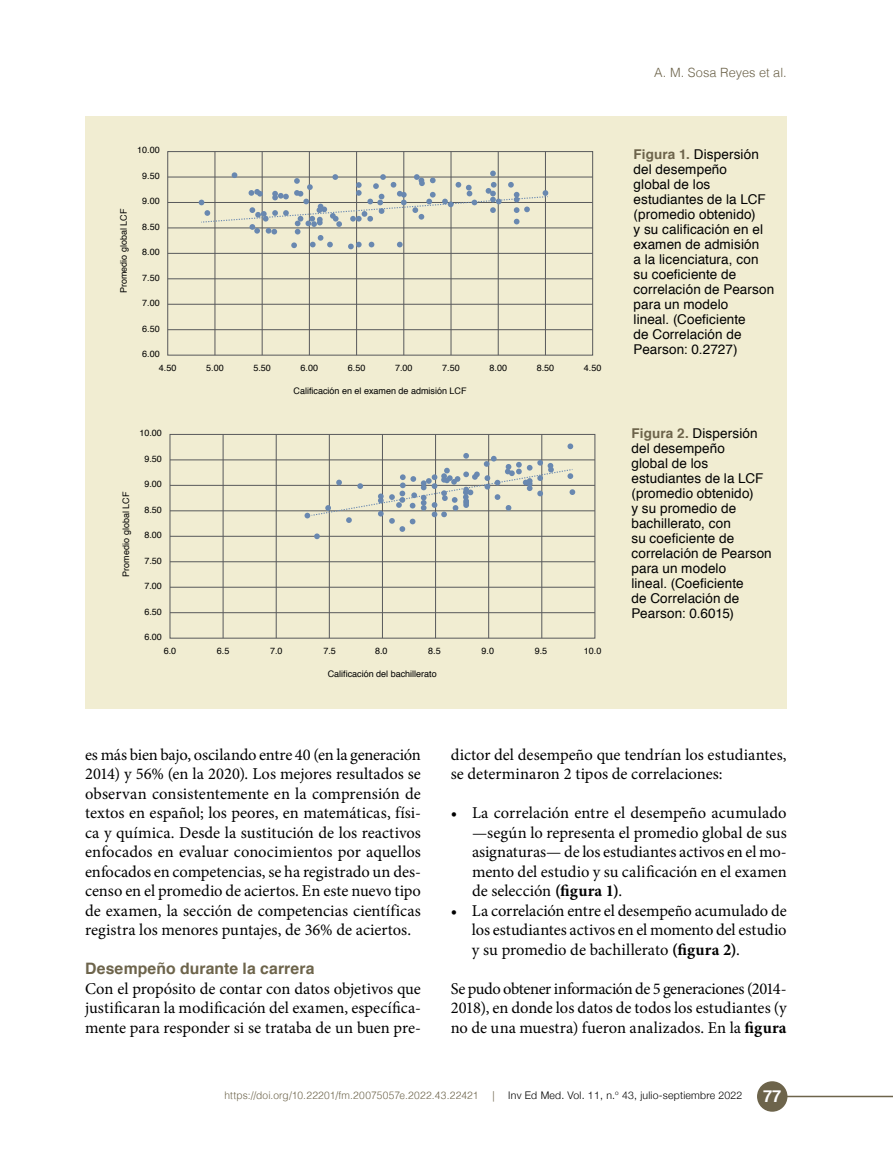
<style>
.page{position:relative;width:893px;height:1149px;background:#fff}
.page>*{position:absolute;margin:0;border:0;box-sizing:border-box;transform-origin:0 0}
.t1{font:16.5px/19.5px "Minion Pro";color:#000;text-align:justify}
.t2{font:700 16.5px "Helvetica";color:#fff}
.t3{font:700 15.75px "Helvetica";letter-spacing:.005em;color:#6d644b}
.t4{font:13.5px/15px "Helvetica";letter-spacing:.01em;color:#000}
.t5{font:300 12.75px "Helvetica";letter-spacing:.005em;color:#6d644b}
.t6{font:300 10.5px "Helvetica";letter-spacing:.015em;color:#6d644b}
.t7{font:300 10.5px "Helvetica Neue";letter-spacing:.02em;color:#000}
.t8{font:9px "Helvetica";color:#000}
.s1{font-weight:700;color:#6d644b}
.s2{font-weight:700}
</style>
<div class="page">
<svg style="left:757px;top:1080px;width:30px;height:31px"></svg>
<div style="left:758px;top:1081px;width:29px;height:29px;background:#6d644b;border-radius:50%"></div>
<hr style="left:786px;top:1095px;width:107px;height:1px;background:#6d644b">
<div style="left:85px;top:116px;width:701px;height:592px;background:#f1edd2"></div>
<div style="left:168px;top:151px;width:425px;height:204px;border:1px solid #58595b"></div>
<hr style="left:168px;top:329px;width:425px;height:1px;background:#58595b">
<hr style="left:168px;top:304px;width:425px;height:1px;background:#58595b">
<hr style="left:168px;top:278px;width:425px;height:1px;background:#58595b">
<hr style="left:168px;top:253px;width:425px;height:1px;background:#58595b">
<hr style="left:168px;top:227px;width:425px;height:1px;background:#58595b">
<hr style="left:168px;top:202px;width:425px;height:1px;background:#58595b">
<hr style="left:168px;top:177px;width:425px;height:1px;background:#58595b">
<hr style="left:545px;top:151px;width:1px;height:204px;background:#58595b">
<hr style="left:498px;top:151px;width:1px;height:204px;background:#58595b">
<hr style="left:451px;top:151px;width:1px;height:204px;background:#58595b">
<hr style="left:404px;top:151px;width:1px;height:204px;background:#58595b">
<hr style="left:356px;top:151px;width:1px;height:204px;background:#58595b">
<hr style="left:309px;top:151px;width:1px;height:204px;background:#58595b">
<hr style="left:262px;top:151px;width:1px;height:204px;background:#58595b">
<hr style="left:215px;top:151px;width:1px;height:204px;background:#58595b">
<svg style="left:199px;top:170px;width:349px;height:79px"></svg>
<div style="left:170px;top:434px;width:425px;height:204px;border:1px solid #58595b"></div>
<hr style="left:170px;top:612px;width:425px;height:1px;background:#58595b">
<hr style="left:170px;top:586px;width:425px;height:1px;background:#58595b">
<hr style="left:170px;top:561px;width:425px;height:1px;background:#58595b">
<hr style="left:170px;top:536px;width:425px;height:1px;background:#58595b">
<hr style="left:170px;top:510px;width:425px;height:1px;background:#58595b">
<hr style="left:170px;top:485px;width:425px;height:1px;background:#58595b">
<hr style="left:170px;top:459px;width:425px;height:1px;background:#58595b">
<hr style="left:541px;top:434px;width:1px;height:204px;background:#58595b">
<hr style="left:488px;top:434px;width:1px;height:204px;background:#58595b">
<hr style="left:435px;top:434px;width:1px;height:204px;background:#58595b">
<hr style="left:382px;top:434px;width:1px;height:204px;background:#58595b">
<hr style="left:329px;top:434px;width:1px;height:204px;background:#58595b">
<hr style="left:276px;top:434px;width:1px;height:204px;background:#58595b">
<hr style="left:223px;top:434px;width:1px;height:204px;background:#58595b">
<svg style="left:305px;top:443px;width:270px;height:96px"></svg>
<p class="t8" style="left:137px;top:143px;width:24px">10.00</p>
<p class="t8" style="left:142px;top:169px;width:19px">9.50</p>
<p class="t8" style="left:117px;top:293px;width:86px;rotate:-90deg">Promedio global LCF</p>
<p class="t8" style="left:142px;top:194px;width:19px">9.00</p>
<p class="t8" style="left:142px;top:220px;width:19px">8.50</p>
<p class="t8" style="left:142px;top:245px;width:19px">8.00</p>
<p class="t8" style="left:142px;top:270px;width:19px">7.50</p>
<p class="t8" style="left:142px;top:296px;width:19px">7.00</p>
<p class="t8" style="left:142px;top:321px;width:19px">6.50</p>
<p class="t8" style="left:142px;top:347px;width:19px">6.00</p>
<p class="t8" style="left:159px;top:360px;width:19px">4.50</p>
<p class="t8" style="left:206px;top:360px;width:19px">5.00</p>
<p class="t8" style="left:253px;top:360px;width:19px">5.50</p>
<p class="t8" style="left:301px;top:360px;width:19px">6.00</p>
<p class="t8" style="left:348px;top:360px;width:19px">6.50</p>
<p class="t8" style="left:395px;top:360px;width:19px">7.00</p>
<p class="t8" style="left:442px;top:360px;width:19px">7.50</p>
<p class="t8" style="left:489px;top:360px;width:19px">8.00</p>
<p class="t8" style="left:537px;top:360px;width:19px">8.50</p>
<p class="t8" style="left:584px;top:360px;width:19px">4.50</p>
<p class="t8" style="left:293px;top:384px;width:175px">Calificación en el examen de admisión LCF</p>
<p class="t8" style="left:119px;top:576px;width:86px;rotate:-90deg">Promedio global LCF</p>
<p class="t8" style="left:139px;top:426px;width:24px">10.00</p>
<p class="t8" style="left:144px;top:451px;width:19px">9.50</p>
<p class="t8" style="left:144px;top:477px;width:19px">9.00</p>
<p class="t8" style="left:144px;top:502px;width:19px">8.50</p>
<p class="t8" style="left:144px;top:528px;width:19px">8.00</p>
<p class="t8" style="left:144px;top:553px;width:19px">7.50</p>
<p class="t8" style="left:144px;top:579px;width:19px">7.00</p>
<p class="t8" style="left:144px;top:604px;width:19px">6.50</p>
<p class="t8" style="left:144px;top:630px;width:19px">6.00</p>
<p class="t8" style="left:164px;top:643px;width:14px">6.0</p>
<p class="t8" style="left:217px;top:643px;width:14px">6.5</p>
<p class="t8" style="left:270px;top:643px;width:14px">7.0</p>
<p class="t8" style="left:323px;top:643px;width:14px">7.5</p>
<p class="t8" style="left:375px;top:643px;width:14px">8.0</p>
<p class="t8" style="left:428px;top:643px;width:14px">8.5</p>
<p class="t8" style="left:481px;top:643px;width:14px">9.0</p>
<p class="t8" style="left:535px;top:643px;width:14px">9.5</p>
<p class="t8" style="left:584px;top:643px;width:19px">10.0</p>
<p class="t8" style="left:328px;top:667px;width:111px">Calificación del bachillerato</p>
<p class="t5" style="left:654px;top:61px;width:134px">A. M. Sosa Reyes et al.</p>
<p class="t4" style="left:634px;top:147px;width:142px"><span class="s1">Figura 1.</span> Dispersión del desempeño<br>global de los estudiantes de la LCF (promedio obtenido)<br>y su calificación en el examen de admisión<br>a la licenciatura, con su coeficiente de correlación de Pearson para un modelo<br>lineal. (Coeficiente<br>de Correlación de<br>Pearson: 0.2727)</p>
<p class="t4" style="left:631px;top:426px;width:142px"><span class="s1">Figura 2.</span> Dispersión del desempeño<br>global de los estudiantes de la LCF (promedio obtenido)<br>y su promedio de bachillerato, con<br>su coeficiente de correlación de Pearson para un modelo<br>lineal. (Coeficiente<br>de Correlación de<br>Pearson: 0.6015)</p>
<p class="t1" style="left:85px;top:744px;width:337px">es más bien bajo, oscilando entre 40 (en la generación 2014) y 56% (en la 2020). Los mejores resultados se observan consistentemente en la comprensión de textos en español; los peores, en matemáticas, físi&shy;ca y química. Desde la sustitución de los reactivos enfocados en evaluar conocimientos por aquellos enfocados en competencias, se ha registrado un des&shy;censo en el promedio de aciertos. En este nuevo tipo de examen, la sección de competencias científicas registra los menores puntajes, de 36% de aciertos.</p>
<p class="t3" style="left:85px;top:955px;width:231px">Desempeño durante la carrera</p>
<p class="t1" style="left:85px;top:978px;width:337px">Con el propósito de contar con datos objetivos que justificaran la modificación del examen, específica&shy;mente para responder si se trataba de un buen pre-</p>
<p class="t1" style="left:451px;top:744px;width:337px">dictor del desempeño que tendrían los estudiantes, se determinaron 2 tipos de correlaciones:</p>
<p class="t1" style="left:472px;top:803px;width:316px;text-indent:-21px">• La correlación entre el desempeño acumulado —según lo representa el promedio global de sus asignaturas— de los estudiantes activos en el mo&shy;mento del estudio y su calificación en el examen de selección <span class="s2">(figura 1)</span>.</p>
<p class="t1" style="left:472px;top:900px;width:316px;text-indent:-21px">• La correlación entre el desempeño acumulado de los estudiantes activos en el momento del estudio y su promedio de bachillerato <span class="s2">(figura 2)</span>.</p>
<p class="t1" style="left:451px;top:978px;width:337px">Se pudo obtener información de 5 generaciones (2014- 2018), en donde los datos de todos los estudiantes (y no de una muestra) fueron analizados. En la <span class="s2">figura</span></p>
<p class="t6" style="left:225px;top:1085px;width:255px">https://doi.org/10.22201/fm.20075057e.2022.43.22421</p>
<p class="t6" style="left:493px;top:1085px;width:4px">|</p>
<p class="t7" style="left:508px;top:1086px;width:236px">Inv Ed Med. Vol. 11, n.<sup>o</sup> 43, julio-septiembre 2022</p>
<p class="t2" style="left:763px;top:1082px;width:20px">77</p>
</div>
